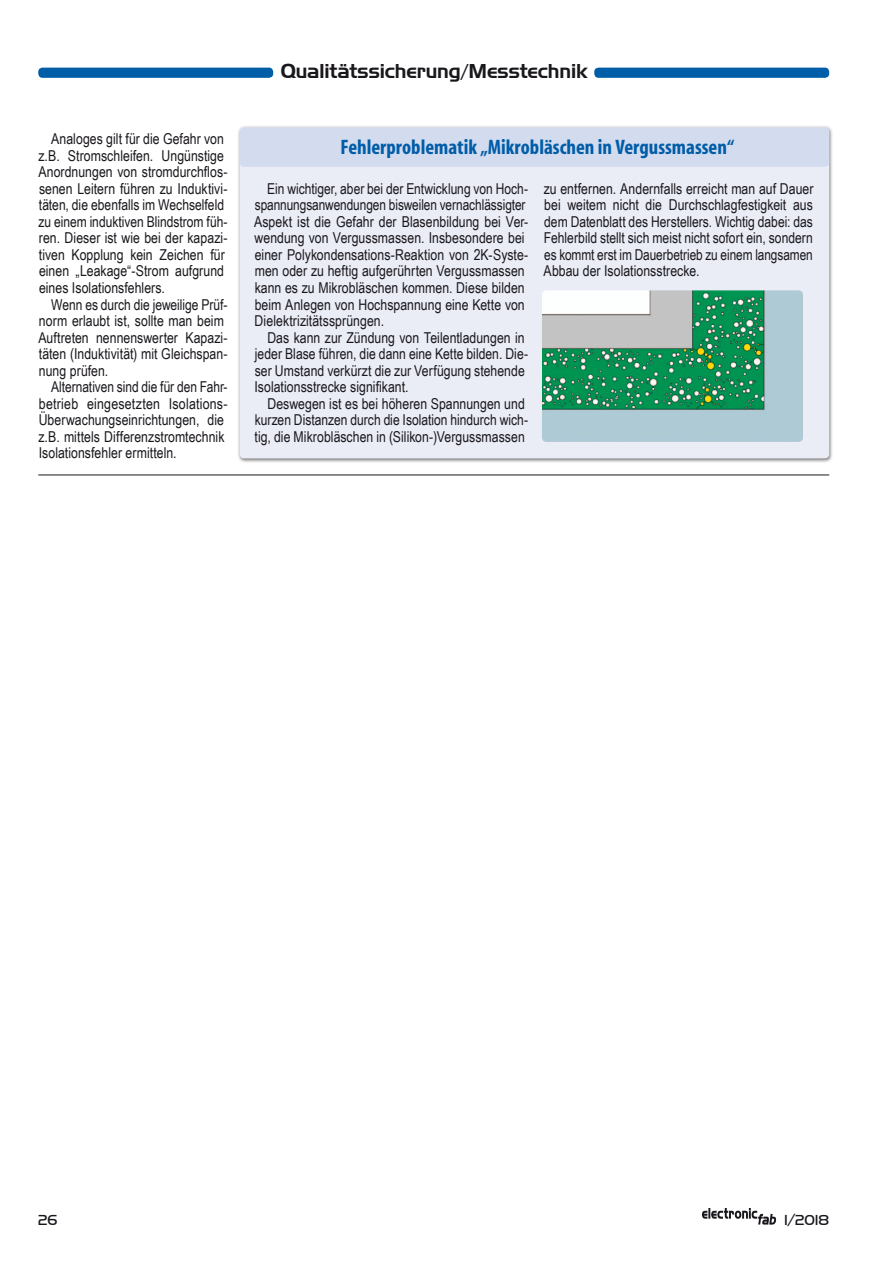
<style>
.page{position:relative;width:893px;height:1263px;background:#fff}
.page>*{position:absolute;margin:0;border:0;box-sizing:border-box;transform-origin:0 0}
.t1{font:700 condensed 21px "Myriad";color:#005da8}
.t2{font:19.5px "Handel Gothic BT";letter-spacing:-.01em;color:#1a171c}
.t3{font:15px/16.5px "Arial Narrow";color:#1a171c}
.t4{font:15px "Handel Got D Ligh";color:#1a171c}
</style>
<div class="page">
<svg style="left:702px;top:1208px;width:75px;height:17px"></svg>
<div style="left:237px;top:126px;width:597px;height:338px;background:#1a171c;opacity:.6"></div>
<div style="left:240px;top:128px;width:589px;height:330px;background:#eaedf6;border-radius:4px"></div>
<div style="left:240px;top:128px;width:589px;height:39px;background:#d3dbee;border-radius:4px"></div>
<img style="left:542px;top:290px;width:261px;height:152px">
<div style="left:38px;top:68px;width:235px;height:10px;background:#005da8;border-radius:4px"></div>
<div style="left:594px;top:68px;width:235px;height:10px;background:#005da8;border-radius:4px"></div>
<hr style="left:38px;top:475px;width:791px;height:1px;background:#1a171c">
<p class="t3" style="left:38px;top:130px;width:191px;text-indent:13px">Analoges gilt für die Gefahr von z.B. Stromschleifen. Ungünstige Anordnungen von stromdurchflos&shy;senen Leitern führen zu Induktivi&shy;täten, die ebenfalls im Wechselfeld zu einem induktiven Blindstrom füh&shy;ren. Dieser ist wie bei der kapazi&shy;tiven Kopplung kein Zeichen für einen „Leakage“-Strom aufgrund eines Isolationsfehlers.</p>
<p class="t3" style="left:38px;top:295px;width:191px;text-indent:13px">Wenn es durch die jeweilige Prüf&shy;norm erlaubt ist, sollte man beim<br>Auftreten nennenswerter Kapazi&shy;täten (Induktivität) mit Gleichspan&shy;nung prüfen.</p>
<p class="t3" style="left:38px;top:378px;width:191px;text-indent:13px">Alternativen sind die für den Fahr&shy;betrieb eingesetzten Isolations-Überwachungseinrichtungen, die z.B. mittels Differenzstromtechnik Isolationsfehler ermitteln.</p>
<h2 class="t2" style="left:281px;top:59px;width:309px">Qualitätssicherung/Messtechnik</h2>
<h1 class="t1" style="left:340px;top:137px;width:395px">Fehlerproblematik „Mikrobläschen in Vergussmassen“</h1>
<p class="t3" style="left:254px;top:180px;width:276px;text-indent:13px">Ein wichtiger, aber bei der Entwicklung von Hoch&shy;spannungsanwendungen bisweilen vernachlässigter Aspekt ist die Gefahr der Blasenbildung bei Ver&shy;wendung von Vergussmassen. Insbesondere bei einer Polykondensations-Reaktion von 2K-Syste&shy;men oder zu heftig aufgerührten Vergussmassen kann es zu Mikrobläschen kommen. Diese bilden beim Anlegen von Hochspannung eine Kette von Dielektrizitätssprüngen.</p>
<p class="t3" style="left:254px;top:329px;width:275px;text-indent:13px">Das kann zur Zündung von Teilentladungen in jeder Blase führen, die dann eine Kette bilden. Die&shy;ser Umstand verkürzt die zur Verfügung stehende Isolationsstrecke signifikant.</p>
<p class="t3" style="left:255px;top:395px;width:275px;text-indent:13px">Deswegen ist es bei höheren Spannungen und kurzen Distanzen durch die Isolation hindurch wich&shy;tig, die Mikrobläschen in (Silikon-)Vergussmassen</p>
<p class="t3" style="left:544px;top:180px;width:271px;text-align:justify">zu entfernen. Andernfalls erreicht man auf Dauer bei weitem nicht die Durchschlagfestigkeit aus dem Datenblatt des Herstellers. Wichtig dabei: das Fehlerbild stellt sich meist nicht sofort ein, sondern es kommt erst im Dauerbetrieb zu einem langsamen Abbau der Isolationsstrecke.</p>
<p class="t4" style="left:38px;top:1211px;width:21px">26</p>
<p class="t4" style="left:784px;top:1211px;width:47px">1/2018</p>
</div>
